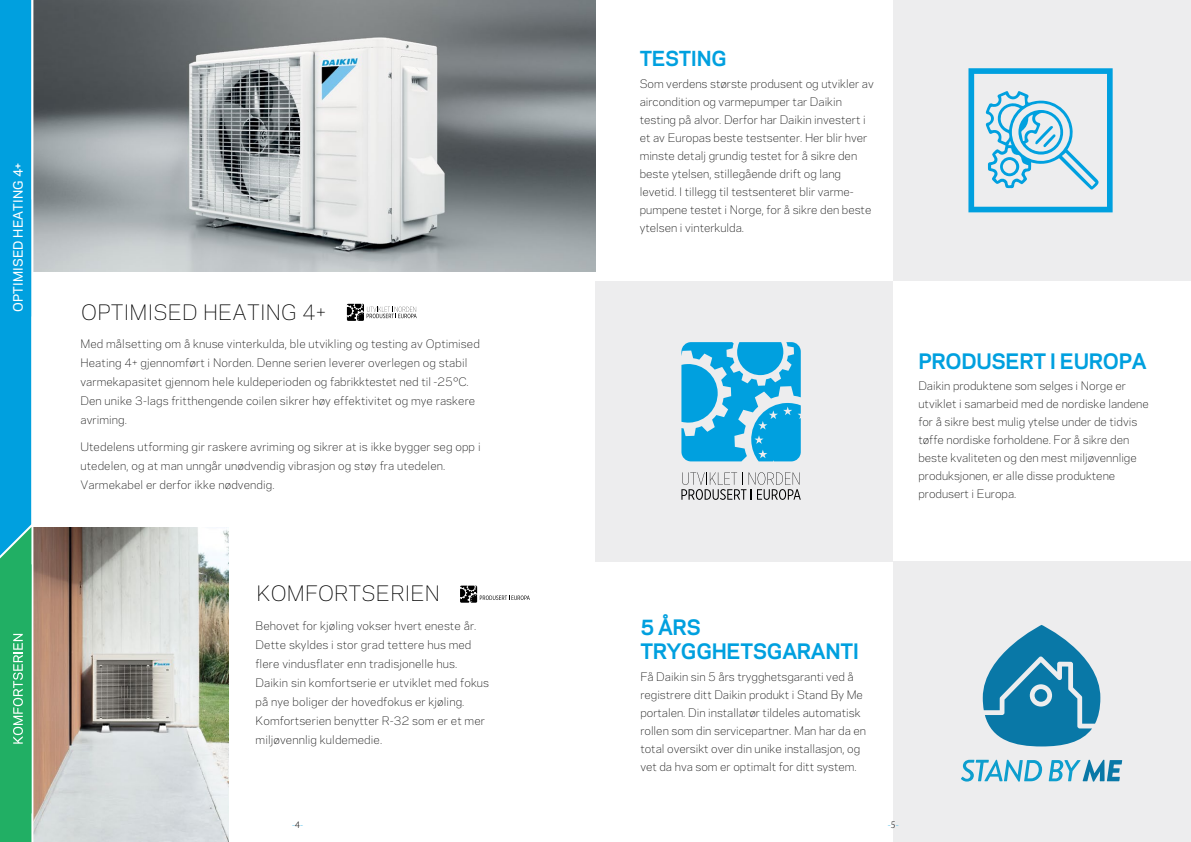
<style>
.page{position:relative;width:1191px;height:842px;background:#fff}
.page>*{position:absolute;margin:0;border:0;box-sizing:border-box;transform-origin:0 0}
.t1{font:700 20px/24px "Galaxie Polaris";letter-spacing:-.02em;color:#00a0df}
.t2{font:300 19.9px "Galaxie Polaris";letter-spacing:.01em;color:#000}
.t3{font:700 19.4px "Galaxie Polaris";letter-spacing:-.02em;color:#00a0df}
.t4{font:500 12.2px "Galaxie Polaris";letter-spacing:.01em;color:#fff}
.t5{font:300 11px/18px "Galaxie Polaris";color:#000}
.t6{font:300 10px "Myriad Pro";color:#37b4e5}
.s1{color:#000}
</style>
<div class="page">
<div style="left:893px;top:561px;width:298px;height:281px;background:#ededee"></div>
<div style="left:595px;top:281px;width:298px;height:280px;background:#ededee"></div>
<div style="left:893px;top:0;width:298px;height:281px;background:#ededee"></div>
<svg style="left:961px;top:760px;width:81px;height:21px"></svg>
<svg style="left:1048px;top:760px;width:74px;height:21px"></svg>
<svg style="left:982px;top:625px;width:118px;height:121px"></svg>
<svg style="left:681px;top:342px;width:119px;height:119px"></svg>
<svg style="left:681px;top:472px;width:119px;height:28px"></svg>
<svg style="left:968px;top:68px;width:144px;height:144px"></svg>
<img style="left:33px;top:527px;width:195px;height:315px">
<img style="left:33px;top:0;width:562px;height:271px">
<svg style="left:0;top:0;width:31px;height:842px;background:#0fa6b5"></svg>
<svg style="left:347px;top:304px;width:70px;height:17px"></svg>
<svg style="left:460px;top:586px;width:70px;height:17px"></svg>
<p class="t4" style="left:9px;top:312px;width:151px;rotate:-90deg">OPTIMISED HEATING 4+</p>
<h2 class="t2" style="left:81px;top:297px;width:246px">OPTIMISED HEATING 4+</h2>
<p class="t5" style="left:80px;top:334px;width:401px;line-height:18.9px">Med målsetting om å knuse vinterkulda, ble utvikling og testing av Optimised Heating 4+ gjennomført i Norden. Denne serien leverer overlegen og stabil varmekapasitet gjennom hele kuldeperioden og fabrikktestet ned til -25°C.<br>Den unike 3-lags fritthengende coilen sikrer høy effektivitet og mye raskere avriming.</p>
<p class="t5" style="left:80px;top:437px;width:402px;line-height:18.9px">Utedelens utforming gir raskere avriming og sikrer at is ikke bygger seg opp i utedelen, og at man unngår unødvendig vibrasjon og støy fra utedelen.<br>Varmekabel er derfor ikke nødvendig.</p>
<h3 class="t3" style="left:639px;top:44px;width:88px">TESTING</h3>
<p class="t5" style="left:639px;top:74px;width:236px">Som verdens største produsent og utvikler av aircondition og varmepumper tar Daikin testing på alvor. Derfor har Daikin investert i et av Europas beste testsenter. Her blir hver minste detalj grundig testet for å sikre den beste ytelsen, stillegående drift og lang levetid. I tillegg til testsenteret blir varme&shy;pumpene testet i Norge, for å sikre den beste ytelsen i vinterkulda.</p>
<h1 class="t1" style="left:918px;top:348px;width:230px">PRODUSERT I EUROPA</h1>
<p class="t5" style="left:918px;top:376px;width:232px">Daikin produktene som selges i Norge er utviklet i samarbeid med de nordiske landene for å sikre best mulig ytelse under de tidvis tøffe nordiske forholdene. For å sikre den beste kvaliteten og den mest miljøvennlige produksjonen, er alle disse produktene produsert i Europa.</p>
<h2 class="t2" style="left:256px;top:579px;width:185px">KOMFORTSERIEN</h2>
<p class="t5" style="left:256px;top:616px;width:235px;line-height:18.9px">Behovet for kjøling vokser hvert eneste år.<br>Dette skyldes i stor grad tettere hus med flere vindusflater enn tradisjonelle hus.<br>Daikin sin komfortserie er utviklet med fokus på nye boliger der hovedfokus er kjøling.<br>Komfortserien benytter R-32 som er et mer miljøvennlig kuldemedie.</p>
<h1 class="t1" style="left:640px;top:614px;width:220px">5 ÅRS<br>TRYGGHETSGARANTI</h1>
<p class="t5" style="left:640px;top:667px;width:227px">Få Daikin sin 5 års trygghetsgaranti ved å registrere ditt Daikin produkt i Stand By Me portalen. Din installatør tildeles automatisk rollen som din servicepartner. Man har da en total oversikt over din unike installasjon, og vet da hva som er optimalt for ditt system.</p>
<p class="t6" style="left:292px;top:820px;width:12px">-<span class="s1">4</span>-</p>
<p class="t6" style="left:887px;top:820px;width:12px">-<span class="s1">5</span>-</p>
</div>
